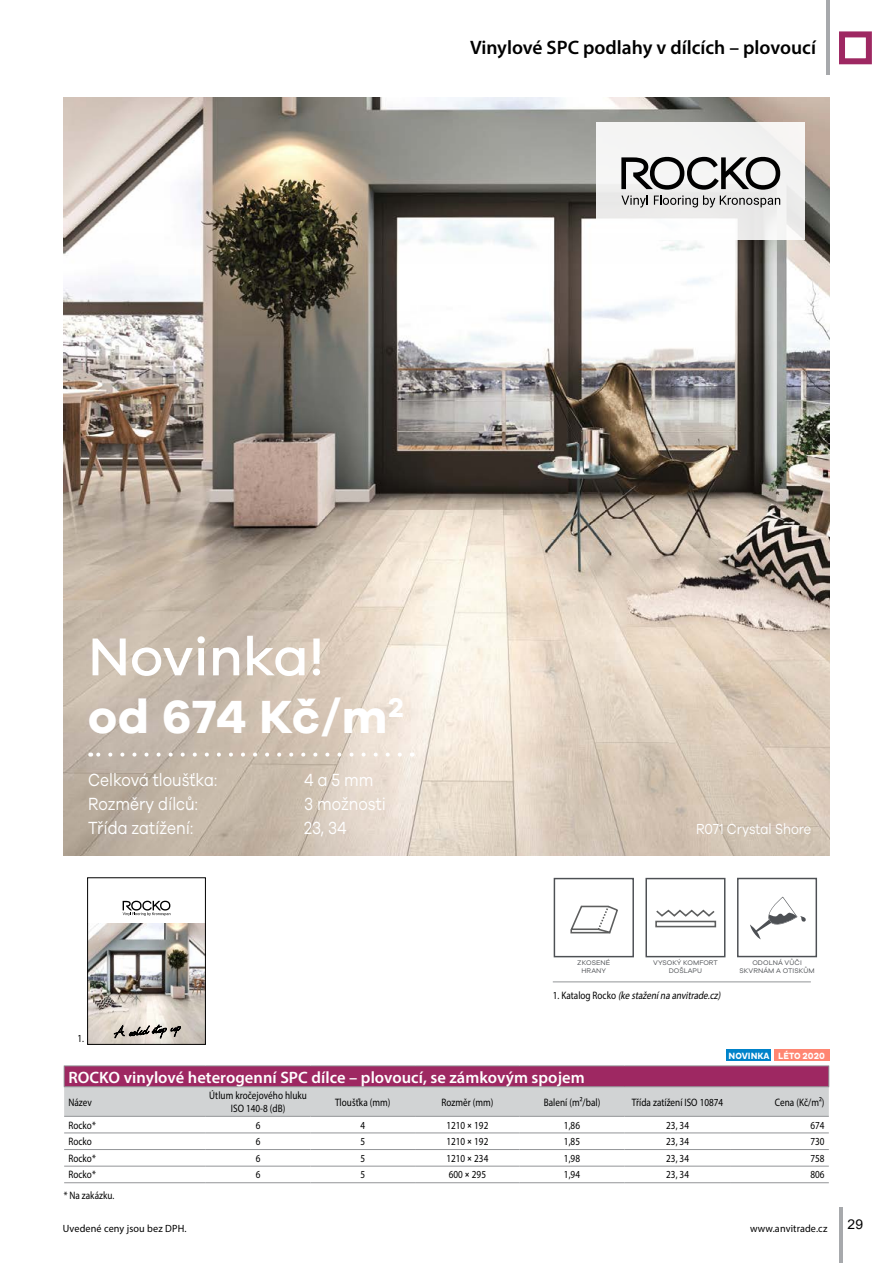
<style>
.page{position:relative;width:893px;height:1263px;background:#fff}
.page>*{position:absolute;margin:0;border:0;box-sizing:border-box;transform-origin:0 0}
.t1{font:500 54.9px "Galano Grotesque";color:#fff}
.t2{font:700 48px "Galano Grotesque";letter-spacing:.005em;color:#fff}
.t3{font:600 19.5px "Myriad Pro";color:#000}
.t4{font:18.15px "Galano Grotesque";color:#fff;scale:.85 1}
.t5{font:600 16.5px "Myriad Pro";letter-spacing:.005em;color:#fff}
.t6{font:15px "Galano Grotesque";color:#fff;scale:.85 1}
.t7{font:13.5px "Arial";color:#000}
.t8{font:10.8px/12.9px "Myriad Pro";letter-spacing:.005em;color:#000;text-align:center;scale:.85 1}
.t9{font:italic 10.8px "Myriad Pro";color:#000;scale:.85 1}
.t10{font:10.5px "Myriad Pro";letter-spacing:.01em;color:#000}
.t11{font:700 9.15px "Bostik";color:#fff;scale:.9 1}
.t12{font:6.9px/8.2px "Galano Grotesque";letter-spacing:.01em;color:#4d5054;text-align:center}
.s1{font-style:normal}
.s2{font-family:"Bostik"}
</style>
<div class="page">
<hr style="left:839px;top:1208px;width:4px;height:55px;background:#a7a9ac">
<hr style="left:826px;top:0;width:3px;height:75px;background:#a7a9ac">
<div style="left:839px;top:31px;width:33px;height:33px;border:6px solid #9e2862"></div>
<svg style="left:655px;top:909px;width:62px;height:19px"></svg>
<div style="left:645px;top:878px;width:80px;height:79px;border:1px solid #4d5054"></div>
<hr style="left:64px;top:1116px;width:142px;height:1px;background:#939598">
<hr style="left:520px;top:1116px;width:104px;height:1px;background:#939598">
<hr style="left:64px;top:1132px;width:142px;height:1px;background:#939598">
<hr style="left:64px;top:1149px;width:142px;height:1px;background:#939598">
<hr style="left:64px;top:1166px;width:142px;height:1px;background:#939598">
<hr style="left:520px;top:1132px;width:104px;height:1px;background:#939598">
<hr style="left:624px;top:1132px;width:107px;height:1px;background:#939598">
<hr style="left:520px;top:1149px;width:104px;height:1px;background:#939598">
<hr style="left:520px;top:1166px;width:104px;height:1px;background:#939598">
<hr style="left:624px;top:1166px;width:107px;height:1px;background:#939598">
<hr style="left:731px;top:1116px;width:98px;height:1px;background:#939598">
<hr style="left:731px;top:1132px;width:98px;height:1px;background:#939598">
<hr style="left:731px;top:1149px;width:98px;height:1px;background:#939598">
<hr style="left:731px;top:1166px;width:98px;height:1px;background:#939598">
<hr style="left:64px;top:1065px;width:142px;height:1px;background:#939598">
<hr style="left:206px;top:1065px;width:104px;height:1px;background:#939598">
<hr style="left:310px;top:1065px;width:105px;height:1px;background:#939598">
<hr style="left:415px;top:1065px;width:105px;height:1px;background:#939598">
<hr style="left:520px;top:1065px;width:104px;height:1px;background:#939598">
<hr style="left:624px;top:1065px;width:107px;height:1px;background:#939598">
<hr style="left:731px;top:1065px;width:98px;height:1px;background:#939598">
<svg style="left:64px;top:1066px;width:765px;height:50px;background:#bb8da5"></svg>
<hr style="left:64px;top:1086px;width:142px;height:1px;background:#939598">
<hr style="left:206px;top:1086px;width:104px;height:1px;background:#939598">
<hr style="left:310px;top:1086px;width:105px;height:1px;background:#939598">
<hr style="left:415px;top:1086px;width:105px;height:1px;background:#939598">
<hr style="left:520px;top:1086px;width:104px;height:1px;background:#939598">
<hr style="left:624px;top:1086px;width:107px;height:1px;background:#939598">
<hr style="left:731px;top:1086px;width:98px;height:1px;background:#939598">
<hr style="left:206px;top:1116px;width:104px;height:1px;background:#939598">
<hr style="left:310px;top:1116px;width:105px;height:1px;background:#939598">
<hr style="left:415px;top:1116px;width:105px;height:1px;background:#939598">
<hr style="left:624px;top:1116px;width:107px;height:1px;background:#939598">
<hr style="left:206px;top:1132px;width:104px;height:1px;background:#939598">
<hr style="left:310px;top:1132px;width:105px;height:1px;background:#939598">
<hr style="left:415px;top:1132px;width:105px;height:1px;background:#939598">
<hr style="left:206px;top:1149px;width:104px;height:1px;background:#939598">
<hr style="left:310px;top:1149px;width:105px;height:1px;background:#939598">
<hr style="left:415px;top:1149px;width:105px;height:1px;background:#939598">
<hr style="left:624px;top:1149px;width:107px;height:1px;background:#939598">
<hr style="left:206px;top:1166px;width:104px;height:1px;background:#939598">
<hr style="left:310px;top:1166px;width:105px;height:1px;background:#939598">
<hr style="left:415px;top:1166px;width:105px;height:1px;background:#939598">
<hr style="left:206px;top:1182px;width:104px;height:1px;background:#939598">
<hr style="left:310px;top:1182px;width:105px;height:1px;background:#939598">
<hr style="left:415px;top:1182px;width:105px;height:1px;background:#939598">
<hr style="left:520px;top:1182px;width:104px;height:1px;background:#939598">
<hr style="left:624px;top:1182px;width:107px;height:1px;background:#939598">
<hr style="left:64px;top:1182px;width:142px;height:1px;background:#939598">
<hr style="left:731px;top:1182px;width:98px;height:1px;background:#939598">
<img style="left:64px;top:98px;width:765px;height:758px">
<div style="left:596px;top:122px;width:209px;height:118px;background:#f4f4f3"></div>
<svg style="left:90px;top:752px;width:310px;height:5px"></svg>
<svg style="left:123px;top:901px;width:47px;height:15px"></svg>
<img style="left:89px;top:923px;width:115px;height:120px">
<svg style="left:114px;top:1025px;width:67px;height:13px"></svg>
<div style="left:87px;top:877px;width:119px;height:168px;border:1px solid #000"></div>
<div style="left:737px;top:878px;width:80px;height:79px;border:1px solid #4d5054"></div>
<hr style="left:553px;top:981px;width:258px;height:1px;background:#939598">
<svg style="left:750px;top:897px;width:56px;height:42px"></svg>
<svg style="left:621px;top:157px;width:159px;height:51px"></svg>
<svg style="left:570px;top:905px;width:48px;height:29px"></svg>
<div style="left:554px;top:878px;width:80px;height:79px;border:1px solid #4d5054"></div>
<div style="left:726px;top:1050px;width:45px;height:11px;background:#0083ca"></div>
<div style="left:774px;top:1050px;width:55px;height:11px;background:#ff8672"></div>
<h3 class="t3" style="left:470px;top:35px;width:347px">Vinylové SPC podlahy v dílcích – plovoucí</h3>
<h1 class="t1" style="left:88px;top:624px;width:237px">Novinka!</h1>
<h2 class="t2" style="left:88px;top:687px;width:317px">od 674 Kč/m<sup>2</sup></h2>
<h3 class="t4" style="left:88px;top:769px;width:153px">Celková tloušťka:</h3>
<h3 class="t4" style="left:304px;top:769px;width:83px">4 a 5 mm</h3>
<h3 class="t4" style="left:88px;top:793px;width:131px">Rozměry dílců:</h3>
<h3 class="t4" style="left:304px;top:793px;width:98px">3 možnosti</h3>
<h3 class="t4" style="left:88px;top:817px;width:125px">Třída zatížení:</h3>
<h3 class="t4" style="left:304px;top:817px;width:52px">23, 34</h3>
<h3 class="t6" style="left:696px;top:820px;width:137px">R071 Crystal Shore</h3>
<p class="t8" style="left:78px;top:1032px;width:9px">1.</p>
<p class="t12" style="left:577px;top:958px;width:34px">ZKOSENÉ<br>HRANY</p>
<p class="t12" style="left:653px;top:958px;width:66px">VYSOKÝ KOMFORT<br>DOŠLAPU</p>
<p class="t9" style="left:553px;top:988px;width:201px"><span class="s1">1 . K a t a l o g R o c k o</span> (ke staženína anvitrade.cz)</p>
<p class="t12" style="left:739px;top:958px;width:77px">ODOLNÁ VŮČI<br>SKVRNÁM A OTISKŮM</p>
<p class="t11" style="left:729px;top:1050px;width:109px">NOVINKA LÉTO 2020</p>
<h3 class="t5" style="left:68px;top:1066px;width:518px">ROCKO vinylové heterogenní SPC dílce – plovoucí, se zámkovým spojem</h3>
<p class="t8" style="left:68px;top:1095px;width:29px">Název</p>
<p class="t8" style="left:209px;top:1089px;width:116px">Útlum kročejového hluku<br>ISO 140-8 (dB)</p>
<p class="t8" style="left:335px;top:1095px;width:67px">Tloušťka (mm)</p>
<p class="t8" style="left:441px;top:1095px;width:63px">Rozměr (mm)</p>
<p class="t8" style="left:544px;top:1095px;width:68px">Balení (m²/bal)</p>
<p class="t8" style="left:632px;top:1095px;width:109px">Třída zatížení ISO 10874</p>
<p class="t8" style="left:775px;top:1095px;width:60px">Cena (Kč/m²)</p>
<p class="t8" style="left:68px;top:1118px;width:34px">Rocko*</p>
<p class="t8" style="left:256px;top:1118px;width:7px">6</p>
<p class="t8" style="left:360px;top:1118px;width:7px">4</p>
<p class="t8" style="left:446px;top:1118px;width:51px">1210 <span class="s2">×</span> 192</p>
<p class="t8" style="left:564px;top:1118px;width:20px">1,86</p>
<p class="t8" style="left:666px;top:1118px;width:28px">23, 34</p>
<p class="t8" style="left:810px;top:1118px;width:18px">674</p>
<p class="t8" style="left:68px;top:1135px;width:29px">Rocko</p>
<p class="t8" style="left:256px;top:1135px;width:7px">6</p>
<p class="t8" style="left:360px;top:1135px;width:7px">5</p>
<p class="t8" style="left:446px;top:1135px;width:51px">1210 <span class="s2">×</span> 192</p>
<p class="t8" style="left:564px;top:1135px;width:20px">1,85</p>
<p class="t8" style="left:666px;top:1135px;width:28px">23, 34</p>
<p class="t8" style="left:810px;top:1135px;width:18px">730</p>
<p class="t8" style="left:68px;top:1151px;width:34px">Rocko*</p>
<p class="t8" style="left:256px;top:1151px;width:7px">6</p>
<p class="t8" style="left:360px;top:1151px;width:7px">5</p>
<p class="t8" style="left:446px;top:1151px;width:51px">1210 <span class="s2">×</span> 234</p>
<p class="t8" style="left:564px;top:1151px;width:20px">1,98</p>
<p class="t8" style="left:666px;top:1151px;width:28px">23, 34</p>
<p class="t8" style="left:810px;top:1151px;width:18px">758</p>
<p class="t8" style="left:68px;top:1168px;width:34px">Rocko*</p>
<p class="t8" style="left:256px;top:1168px;width:7px">6</p>
<p class="t8" style="left:360px;top:1168px;width:7px">5</p>
<p class="t8" style="left:449px;top:1168px;width:45px">600 <span class="s2">×</span> 295</p>
<p class="t8" style="left:564px;top:1168px;width:20px">1,94</p>
<p class="t8" style="left:666px;top:1168px;width:28px">23, 34</p>
<p class="t8" style="left:810px;top:1168px;width:18px">806</p>
<p class="t8" style="left:64px;top:1189px;width:61px">* Na zakázku.</p>
<p class="t10" style="left:63px;top:1222px;width:125px">Uvedené ceny jsou bez DPH.</p>
<p class="t10" style="left:750px;top:1222px;width:79px">www.anvitrade.cz</p>
<p class="t7" style="left:847px;top:1215px;width:17px">29</p>
</div>
